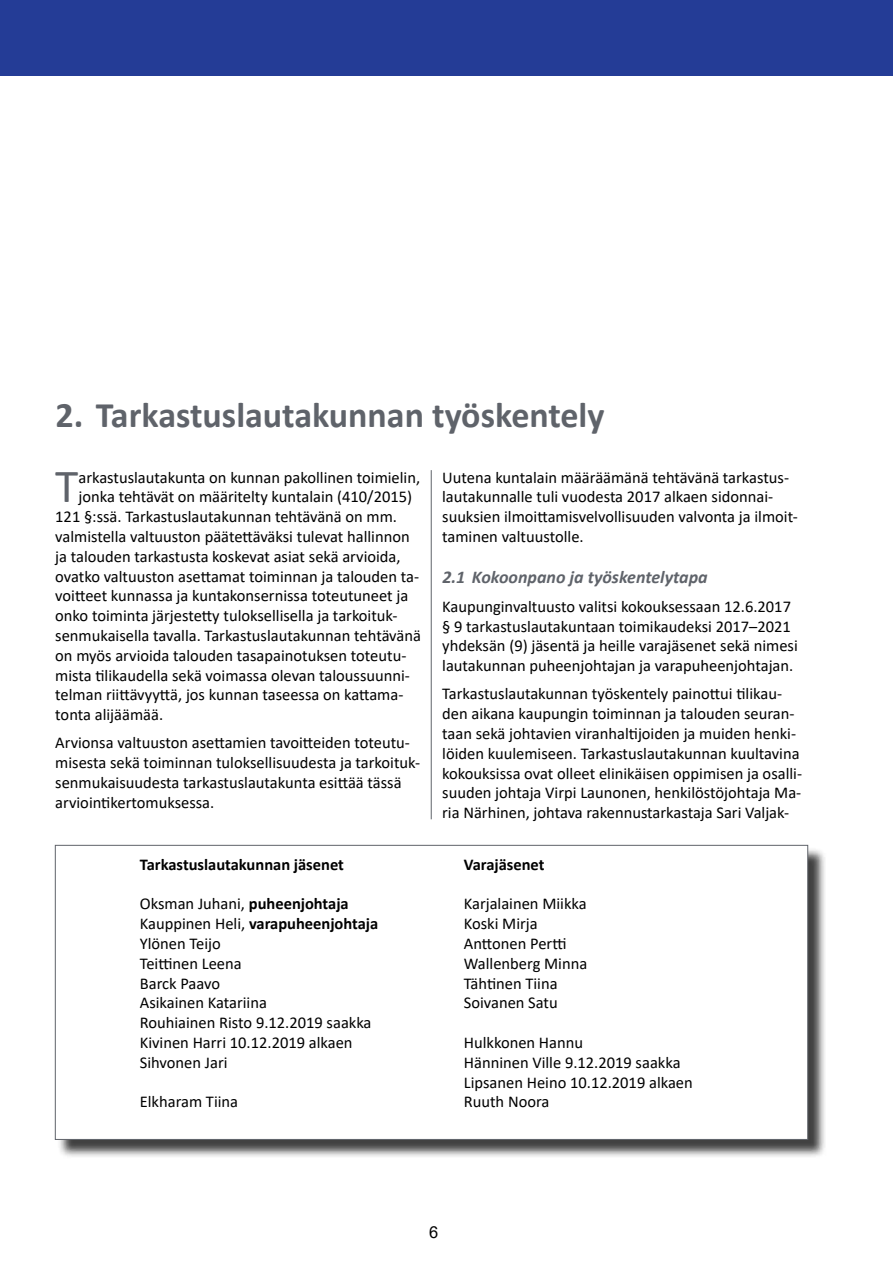
<style>
.page{position:relative;width:893px;height:1263px;background:#fff}
.page>*{position:absolute;margin:0;border:0;box-sizing:border-box;transform-origin:0 0}
.t1{font:47.7px "Calibri";color:#5f636a}
.t2{font:700 36px "Calibri";color:#5f636a}
.t3{font:italic 700 18px "Calibri";color:#5f636a}
.t4{font:16.5px/19.8px "Calibri";color:#000}
.t5{font:700 16.5px "Calibri";color:#000}
.t6{font:16.5px "Arial";color:#000}
.s1{font-weight:700}
.s2{font-weight:400}
</style>
<div class="page">
<div style="left:0;top:0;width:893px;height:76px;background:#243c96"></div>
<hr style="left:431px;top:470px;width:1px;height:349px;background:#5f636a">
<div style="left:57px;top:847px;width:769px;height:311px;background:#000;opacity:.75"></div>
<div style="left:55px;top:845px;width:753px;height:294px;background:#fff;border:1px solid #5f636a"></div>
<h2 class="t2" style="left:56px;top:390px;width:550px">2. Tarkastuslautakunnan työskentely</h2>
<h1 class="t1" style="left:55px;top:453px;width:25px">T</h1>
<p class="t4" style="left:79px;top:467px;width:343px">arkastuslautakunta on kunnan pakollinen toimielin,</p>
<p class="t4" style="left:79px;top:486px;width:335px">jonka tehtävät on määritelty kuntalain (410/2015)</p>
<p class="t4" style="left:55px;top:506px;width:343px">121 §:ssä. Tarkastuslautakunnan tehtävänä on mm.</p>
<p class="t4" style="left:55px;top:526px;width:356px">valmistella valtuuston päätettäväksi tulevat hallinnon</p>
<p class="t4" style="left:55px;top:546px;width:347px">ja talouden tarkastusta koskevat asiat sekä arvioida,</p>
<p class="t4" style="left:55px;top:566px;width:365px">ovatko valtuuston asettamat toiminnan ja talouden ta-</p>
<p class="t4" style="left:55px;top:585px;width:355px">voitteet kunnassa ja kuntakonsernissa toteutuneet ja</p>
<p class="t4" style="left:55px;top:605px;width:344px">onko toiminta järjestetty tuloksellisella ja tarkoituk-</p>
<p class="t4" style="left:55px;top:625px;width:367px">senmukaisella tavalla. Tarkastuslautakunnan tehtävänä</p>
<p class="t4" style="left:55px;top:645px;width:353px">on myös arvioida talouden tasapainotuksen toteutu-</p>
<p class="t4" style="left:55px;top:665px;width:356px">mista tilikaudella sekä voimassa olevan taloussuunni-</p>
<p class="t4" style="left:55px;top:684px;width:350px">telman riittävyyttä, jos kunnan taseessa on kattama-</p>
<p class="t4" style="left:55px;top:704px;width:109px">tonta alijäämää.</p>
<p class="t4" style="left:55px;top:733px;width:366px">Arvionsa valtuuston asettamien tavoitteiden toteutu&shy;misesta sekä toiminnan tuloksellisuudesta ja tarkoituk&shy;senmukaisuudesta tarkastuslautakunta esittää tässä arviointikertomuksessa.</p>
<p class="t4" style="left:442px;top:467px;width:357px">Uutena kuntalain määräämänä tehtävänä tarkastus&shy;lautakunnalle tuli vuodesta 2017 alkaen sidonnai&shy;suuksien ilmoittamisvelvollisuuden valvonta ja ilmoit&shy;taminen valtuustolle.</p>
<p class="t3" style="left:442px;top:565px;width:267px">2.1 Kokoonpano ja työskentelytapa</p>
<p class="t4" style="left:442px;top:596px;width:357px">Kaupunginvaltuusto valitsi kokouksessaan 12.6.2017 § 9 tarkastuslautakuntaan toimikaudeksi 2017–2021 yhdeksän (9) jäsentä ja heille varajäsenet sekä nimesi lautakunnan puheenjohtajan ja varapuheenjohtajan.</p>
<p class="t4" style="left:442px;top:684px;width:361px">Tarkastuslautakunnan työskentely painottui tilikau&shy;den aikana kaupungin toiminnan ja talouden seuran&shy;taan sekä johtavien viranhaltijoiden ja muiden henki&shy;löiden kuulemiseen. Tarkastuslautakunnan kuultavina kokouksissa ovat olleet elinikäisen oppimisen ja osalli&shy;suuden johtaja Virpi Launonen, henkilöstöjohtaja Ma&shy;ria Närhinen, johtava rakennustarkastaja Sari Valjak-</p>
<p class="t5" style="left:140px;top:853px;width:206px">Tarkastuslautakunnan jäsenet</p>
<p class="t5" style="left:464px;top:853px;width:82px">Varajäsenet</p>
<p class="t4" style="left:140px;top:894px;width:210px">Oksman Juhani, <span class="s1">puheenjohtaja</span></p>
<p class="t4" style="left:464px;top:894px;width:124px">Karjalainen Miikka</p>
<p class="t5" style="left:140px;top:912px;width:240px"><span class="s2">Kauppinen Heli,</span> varapuheenjohtaja</p>
<p class="t4" style="left:464px;top:913px;width:75px">Koski Mirja</p>
<p class="t4" style="left:140px;top:933px;width:83px">Ylönen Teijo</p>
<p class="t4" style="left:464px;top:933px;width:104px">Anttonen Pertti</p>
<p class="t4" style="left:140px;top:953px;width:103px">Teittinen Leena</p>
<p class="t4" style="left:464px;top:953px;width:125px">Wallenberg Minna</p>
<p class="t4" style="left:140px;top:973px;width:82px">Barck Paavo</p>
<p class="t4" style="left:464px;top:973px;width:95px">Tähtinen Tiina</p>
<p class="t4" style="left:140px;top:993px;width:129px">Asikainen Katariina</p>
<p class="t4" style="left:464px;top:993px;width:95px">Soivanen Satu</p>
<p class="t4" style="left:140px;top:1012px;width:233px">Rouhiainen Risto 9.12.2019 saakka<br>Kivinen Harri 10.12.2019 alkaen</p>
<p class="t4" style="left:464px;top:1032px;width:121px">Hulkkonen Hannu</p>
<p class="t4" style="left:140px;top:1052px;width:89px">Sihvonen Jari</p>
<p class="t4" style="left:464px;top:1052px;width:230px">Hänninen Ville 9.12.2019 saakka<br>Lipsanen Heino 10.12.2019 alkaen</p>
<p class="t4" style="left:140px;top:1092px;width:100px">Elkharam Tiina</p>
<p class="t4" style="left:464px;top:1092px;width:87px">Ruuth Noora</p>
<p class="t6" style="left:429px;top:1220px;width:11px">6</p>
</div>
